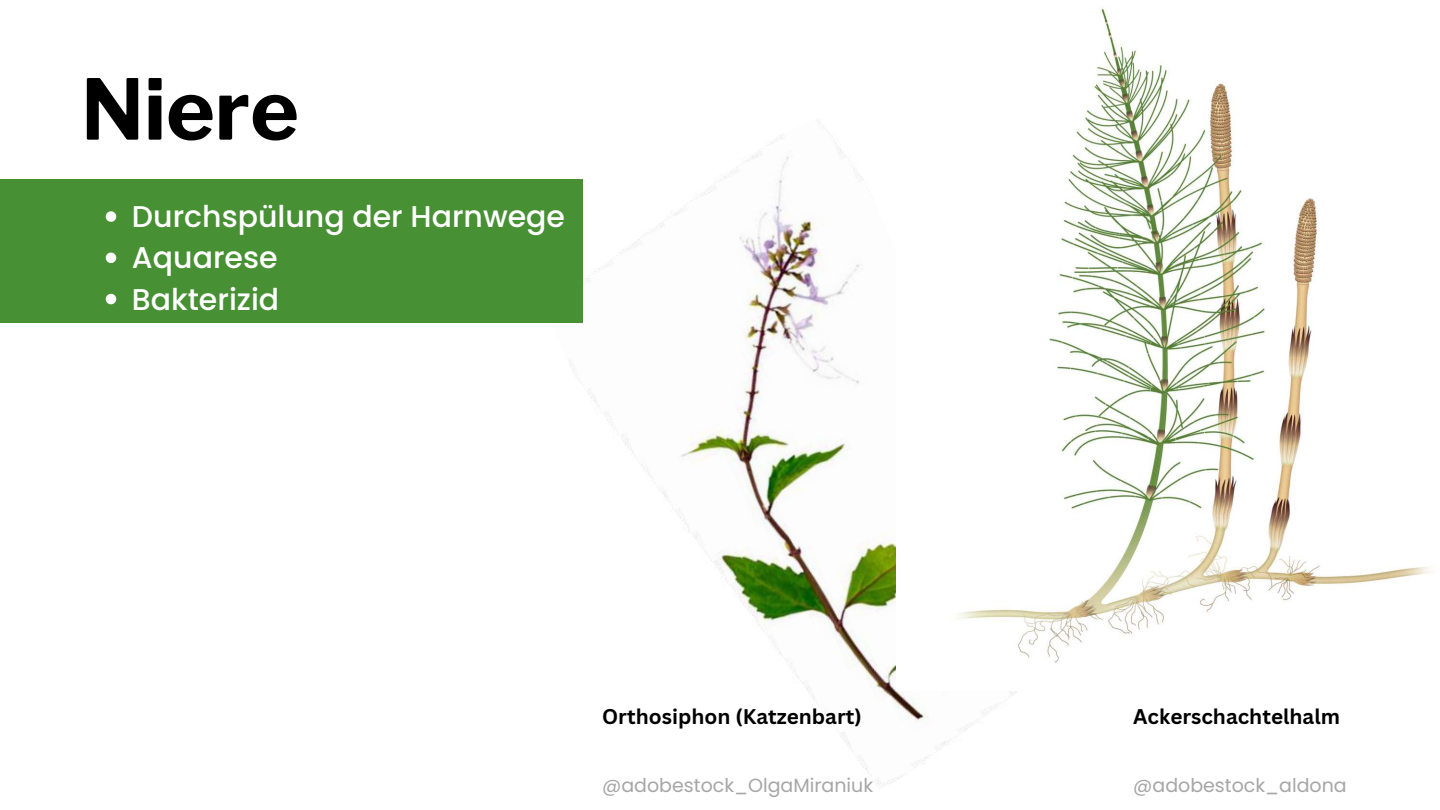
<style>
.page{position:relative;width:1440px;height:810px;background:#fff}
.page>*{position:absolute;margin:0;border:0;box-sizing:border-box;transform-origin:0 0}
.t1{font:700 83.1px "Libre Franklin";color:#000}
.t2{font:500 30px/41.2px "Poppins";color:#fff}
.t3{font:700 20.7px "Canva Sans";color:#000}
.t4{font:19px "Poppins";color:#a6a6a6}
</style>
<div class="page">
<img style="left:569px;top:121px;width:448px;height:666px">
<div style="left:0;top:179px;width:583px;height:144px;background:#479034"></div>
<img style="left:896px;top:8px;width:535px;height:683px">
<svg style="left:106px;top:211px;width:10px;height:11px"></svg>
<svg style="left:106px;top:253px;width:10px;height:10px"></svg>
<svg style="left:106px;top:294px;width:10px;height:10px"></svg>
<h1 class="t1" style="left:81px;top:60px;width:219px">Niere</h1>
<h2 class="t2" style="left:132px;top:196px;width:435px">Durchspülung der Harnwege<br>Aquarese<br>Bakterizid</h2>
<p class="t3" style="left:602px;top:704px;width:261px">Orthosiphon (Katzenbart)</p>
<p class="t3" style="left:1133px;top:704px;width:208px">Ackerschachtelhalm</p>
<p class="t4" style="left:602px;top:774px;width:272px">@adobestock_OlgaMiraniuk</p>
<p class="t4" style="left:1133px;top:774px;width:215px">@adobestock_aldona</p>
</div>
